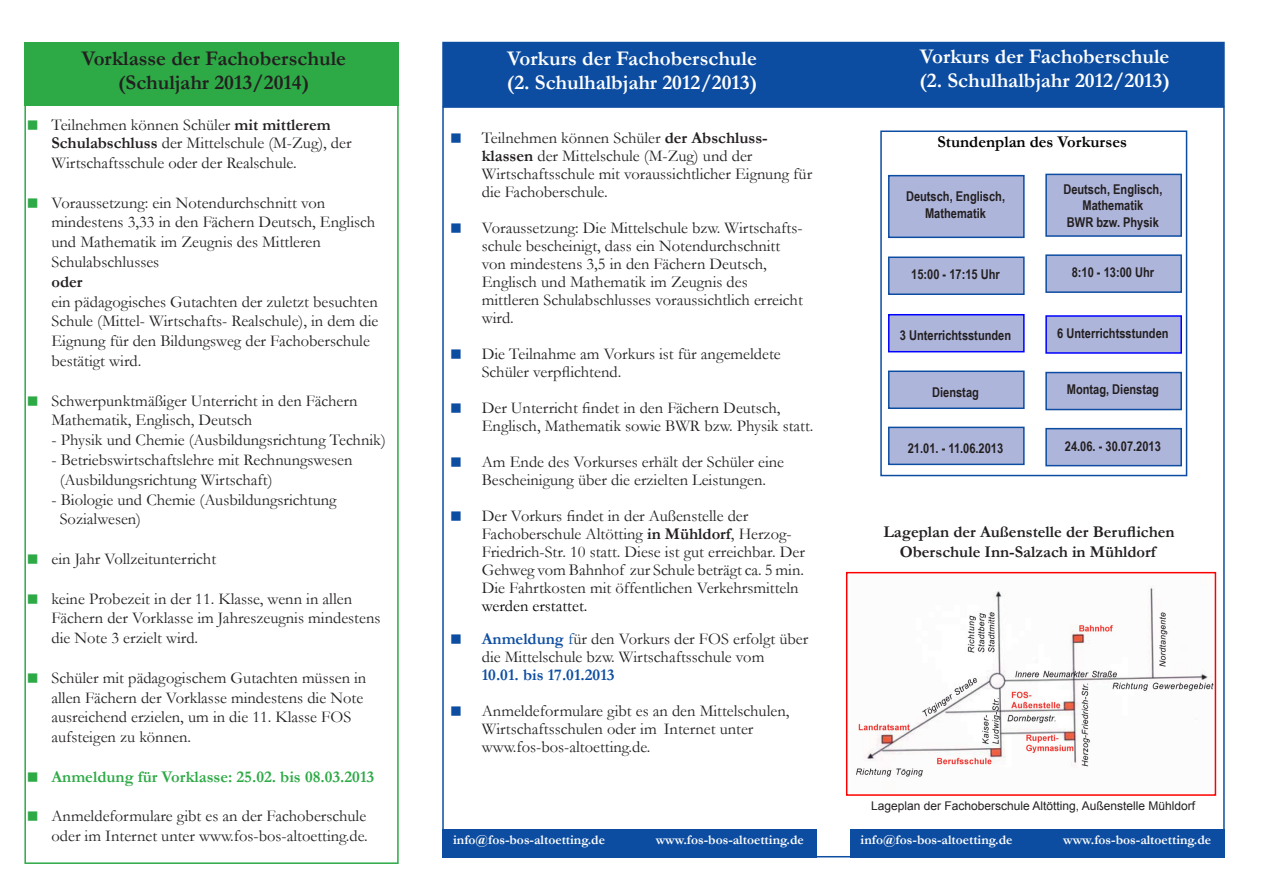
<style>
.page{position:relative;width:1263px;height:893px;background:#fff}
.page>*{position:absolute;margin:0;border:0;box-sizing:border-box;transform-origin:0 0}
.t1{font:700 21px "Garamond";color:#fff}
.t2{font:700 21px "Garamond";color:#231f20}
.t3{font:16.5px/18px "Garamond";color:#231f20}
.t4{font:700 16.5px "Garamond";color:#231f20}
.t5{font:700 16.5px "Garamond";color:#2da946}
.t6{font:700 16.5px "Garamond";color:#000}
.t7{font:700 16.5px "Garamond";color:#0d4da1}
.t8{font:700 13.5px "Arial Narrow";color:#231f20}
.t9{font:700 13.5px "Garamond";color:#fff}
.t10{font:12px "Arial";color:#231f20}
.s1{font-weight:700}
.s2{color:#000}
.s3{font-weight:700;color:#0d4da1}
.s4{color:#0d4da1}
</style>
<div class="page">
<div style="left:24px;top:43px;width:375px;height:63px;background:#2da946"></div>
<div style="left:880px;top:130px;width:307px;height:346px;border:2px solid #0d4da1"></div>
<div style="left:888px;top:314px;width:136px;height:38px;background:#aeb5db;border:2px solid #00f"></div>
<div style="left:888px;top:175px;width:136px;height:63px;background:#aeb5db;border:2px solid #0d4da1"></div>
<div style="left:1045px;top:174px;width:137px;height:63px;background:#aeb5db;border:2px solid #0d4da1"></div>
<div style="left:442px;top:42px;width:783px;height:65px;background:#0d4da1"></div>
<div style="left:888px;top:256px;width:136px;height:39px;background:#aeb5db;border:2px solid #0d4da1"></div>
<div style="left:1045px;top:254px;width:137px;height:39px;background:#aeb5db;border:2px solid #0d4da1"></div>
<div style="left:1045px;top:315px;width:137px;height:39px;background:#aeb5db;border:2px solid #00f"></div>
<div style="left:888px;top:370px;width:136px;height:39px;background:#aeb5db;border:2px solid #0d4da1"></div>
<div style="left:1045px;top:372px;width:137px;height:38px;background:#aeb5db;border:2px solid #0d4da1"></div>
<div style="left:888px;top:427px;width:136px;height:38px;background:#aeb5db;border:2px solid #0d4da1"></div>
<div style="left:1045px;top:428px;width:137px;height:38px;background:#aeb5db;border:2px solid #0d4da1"></div>
<div style="left:442px;top:829px;width:374px;height:28px;background:#0d4da1"></div>
<div style="left:850px;top:829px;width:375px;height:28px;background:#0d4da1"></div>
<img style="left:856px;top:586px;width:357px;height:191px">
<div style="left:846px;top:572px;width:370px;height:224px;border:2px solid #f00"></div>
<p class="t2" style="left:81px;top:44px;width:266px">Vorklasse der Fachoberschule</p>
<p class="t2" style="left:118px;top:68px;width:192px">(Schuljahr 2013/2014)</p>
<p class="t3" style="left:51px;top:116px;width:302px">Teilnehmen können Schüler <span class="s1">mit mittlerem<br>Schulabschluss</span> der Mittelschule (M-Zug), der</p>
<p class="t3" style="left:51px;top:153px;width:247px">Wirtschaftsschule oder der Realschule.</p>
<p class="t3" style="left:51px;top:192px;width:325px;line-height:19.8px">Voraussetzung: ein Notendurchschnitt von mindestens 3,33 in den Fächern Deutsch, Englisch und Mathematik im Zeugnis des Mittleren Schulabschlusses</p>
<p class="t4" style="left:51px;top:270px;width:33px">oder</p>
<p class="t3" style="left:51px;top:292px;width:328px">ein pädagogisches Gutachten der zuletzt besuchten</p>
<p class="t3" style="left:51px;top:311px;width:328px;line-height:19.8px">Schule (Mittel- Wirtschafts- Realschule), in dem die<br>Eignung für den Bildungsweg der Fachoberschule bestätigt wird.</p>
<p class="t3" style="left:51px;top:390px;width:308px;line-height:19.8px">Schwerpunktmäßiger Unterricht in den Fächern<br>Mathematik, Englisch, Deutsch</p>
<p class="t3" style="left:51px;top:431px;width:336px">- Physik und Chemie (Ausbildungsrichtung Technik)</p>
<p class="t3" style="left:60px;top:449px;width:294px;line-height:19.8px;text-indent:-8px">- Betriebswirtschaftslehre mit Rechnungswesen (Ausbildungsrichtung Wirtschaft)</p>
<p class="t3" style="left:60px;top:489px;width:278px;line-height:19.8px;text-indent:-8px">- Biologie und Chemie (Ausbildungsrichtung<br>Sozialwesen)</p>
<p class="t3" style="left:51px;top:549px;width:166px">ein Jahr Vollzeitunterricht</p>
<p class="t3" style="left:51px;top:588px;width:330px;line-height:19.8px">keine Probezeit in der 11. Klasse, wenn in allen<br>Fächern der Vorklasse im Jahreszeugnis mindestens die Note 3 erzielt wird.</p>
<p class="t3" style="left:51px;top:667px;width:316px;line-height:19.8px">Schüler mit pädagogischem Gutachten müssen in allen Fächern der Vorklasse mindestens die Note ausreichend erzielen, um in die 11. Klasse FOS aufsteigen zu können.</p>
<p class="t5" style="left:51px;top:765px;width:324px">Anmeldung für Vorklasse: 25.02. bis 08.03.2013</p>
<p class="t3" style="left:51px;top:806px;width:318px;line-height:19.8px">Anmeldeformulare gibt es an der Fachoberschule oder im Internet unter www.fos-bos-altoetting.de.</p>
<p class="t1" style="left:507px;top:44px;width:251px">Vorkurs der Fachoberschule</p>
<p class="t1" style="left:507px;top:68px;width:252px">(2. Schulhalbjahr 2012/2013)</p>
<p class="t3" style="left:482px;top:128px;width:332px">Teilnehmen können Schüler <span class="s1">der Abschluss&shy;klassen</span> der Mittelschule (M-Zug) und der Wirtschaftsschule mit voraussichtlicher Eignung für die Fachoberschule.</p>
<p class="t3" style="left:482px;top:218px;width:323px">Voraussetzung: Die Mittelschule bzw. Wirtschafts&shy;schule bescheinigt, dass ein Notendurchschnitt von mindestens 3,5 in den Fächern Deutsch, Englisch und Mathematik im Zeugnis des mittleren Schulabschlusses voraussichtlich erreicht</p>
<p class="t3" style="left:482px;top:308px;width:34px">wird.</p>
<p class="t3" style="left:482px;top:344px;width:300px">Die Teilnahme am Vorkurs ist für angemeldete<br>Schüler verpflichtend.</p>
<p class="t3" style="left:482px;top:398px;width:333px">Der Unterricht findet in den Fächern Deutsch,<br>Englisch, Mathematik sowie BWR bzw. Physik statt.</p>
<p class="t3" style="left:482px;top:452px;width:304px">Am Ende des Vorkurses erhält der Schüler eine<br>Bescheinigung über die erzielten Leistungen.</p>
<p class="t3" style="left:482px;top:506px;width:325px">Der Vorkurs findet in der Außenstelle der Fachoberschule Altötting <span class="s1">in Mühldorf</span>, Herzog-Friedrich-Str. 10 statt. Diese ist gut erreichbar. Der Gehweg vom Bahnhof zur Schule beträgt ca. 5 min.<br>Die Fahrtkosten mit öffentlichen Verkehrsmitteln <span class="s2">werden erstattet.</span></p>
<p class="t3" style="left:482px;top:629px;width:328px"><span class="s3">Anmeldung</span> <span class="s4">f</span>ür den Vorkurs der FOS erfolgt über die Mittelschule bzw. Wirtschaftsschule vom</p>
<p class="t7" style="left:482px;top:663px;width:134px">10.01. bis 17.01.2013</p>
<p class="t3" style="left:482px;top:701px;width:309px">Anmeldeformulare gibt es an den Mittelschulen,<br>Wirtschaftsschulen oder im Internet unter www.fos-bos-altoetting.de.</p>
<p class="t1" style="left:920px;top:42px;width:251px">Vorkurs der Fachoberschule</p>
<p class="t1" style="left:919px;top:66px;width:252px">(2. Schulhalbjahr 2012/2013)</p>
<p class="t6" style="left:937px;top:131px;width:191px">Stundenplan des Vorkurses</p>
<p class="t8" style="left:906px;top:186px;width:101px">Deutsch, Englisch,</p>
<p class="t8" style="left:925px;top:203px;width:62px">Mathematik</p>
<p class="t8" style="left:1063px;top:179px;width:101px">Deutsch, Englisch,</p>
<p class="t8" style="left:1082px;top:195px;width:62px">Mathematik</p>
<p class="t8" style="left:1067px;top:212px;width:93px">BWR bzw. Physik</p>
<p class="t8" style="left:911px;top:264px;width:90px">15:00 - 17:15 Uhr</p>
<p class="t8" style="left:1072px;top:262px;width:84px">8:10 - 13:00 Uhr</p>
<p class="t8" style="left:900px;top:325px;width:113px">3 Unterrichtsstunden</p>
<p class="t8" style="left:1057px;top:323px;width:113px">6 Unterrichtsstunden</p>
<p class="t8" style="left:932px;top:382px;width:48px">Dienstag</p>
<p class="t8" style="left:1067px;top:379px;width:94px">Montag, Dienstag</p>
<p class="t8" style="left:908px;top:438px;width:97px">21.01. - 11.06.2013</p>
<p class="t8" style="left:1065px;top:436px;width:98px">24.06. - 30.07.2013</p>
<p class="t4" style="left:883px;top:521px;width:293px">Lageplan der Außenstelle der Beruflichen</p>
<p class="t4" style="left:900px;top:541px;width:258px">Oberschule Inn-Salzach in Mühldorf</p>
<p class="t10" style="left:871px;top:798px;width:326px">Lageplan der Fachoberschule Altötting, Außenstelle Mühldorf</p>
<p class="t9" style="left:453px;top:831px;width:153px">info@fos-bos-altoetting.de</p>
<p class="t9" style="left:656px;top:831px;width:150px">www.fos-bos-altoetting.de</p>
<p class="t9" style="left:861px;top:831px;width:153px">info@fos-bos-altoetting.de</p>
<p class="t9" style="left:1063px;top:831px;width:150px">www.fos-bos-altoetting.de</p>
</div>
